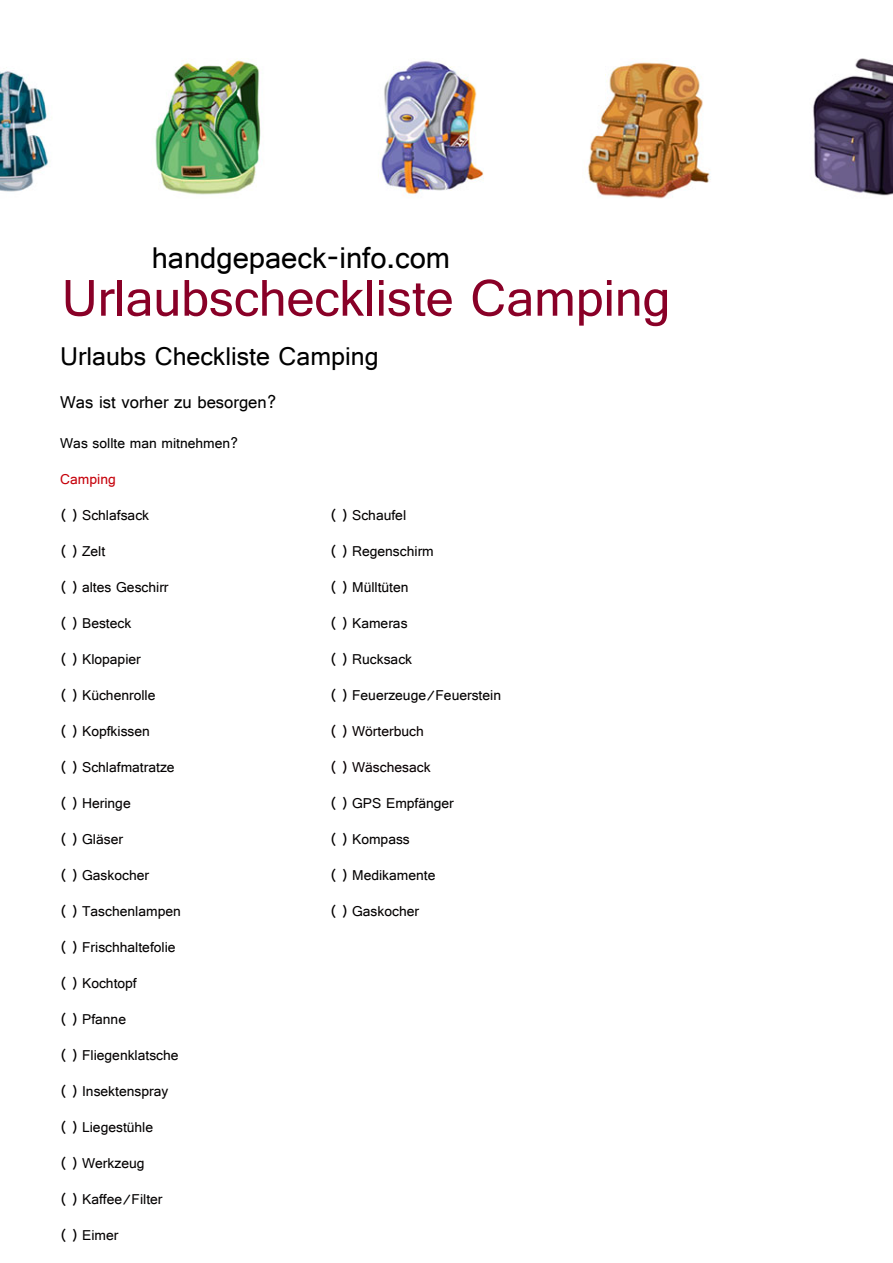
<style>
.page{position:relative;width:893px;height:1263px;background:#fff}
.page>*{position:absolute;margin:0;border:0;box-sizing:border-box;transform-origin:0 0}
.t1{font:54px "Gautami";color:#890027}
.t2{font:31.5px "Gautami";color:#000}
.t3{font:27px "Gautami";color:#000}
.t4{font:18px "Gautami";color:#000}
.t5{font:15px "Gautami";color:#030001}
.t6{font:15px "Gautami";color:#000}
.t7{font:15px "Gautami";color:#070001}
.t8{font:15px "Gautami";color:#090003}
.t9{font:15px "Gautami";color:#c6000a}
</style>
<div class="page">
<img style="left:0;top:58px;width:893px;height:141px">
<h2 class="t2" style="left:152px;top:238px;width:300px">handgepaeck-info.com</h2>
<h1 class="t1" style="left:62px;top:265px;width:610px">Urlaubscheckliste Camping</h1>
<h3 class="t3" style="left:60px;top:340px;width:320px">Urlaubs Checkliste Camping</h3>
<p class="t4" style="left:60px;top:392px;width:218px">Was ist vorher zu besorgen?</p>
<p class="t6" style="left:60px;top:434px;width:180px">Was sollte man mitnehmen?</p>
<p class="t9" style="left:60px;top:470px;width:57px">Camping</p>
<p class="t5" style="left:60px;top:506px;width:90px">( ) Schlafsack</p>
<p class="t5" style="left:330px;top:506px;width:77px">( ) Schaufel</p>
<p class="t5" style="left:60px;top:542px;width:47px">( ) Zelt</p>
<p class="t5" style="left:330px;top:542px;width:105px">( ) Regenschirm</p>
<p class="t5" style="left:60px;top:578px;width:110px">( ) altes Geschirr</p>
<p class="t5" style="left:330px;top:578px;width:80px">( ) Mülltüten</p>
<p class="t5" style="left:60px;top:614px;width:73px">( ) Besteck</p>
<p class="t5" style="left:330px;top:614px;width:79px">( ) Kameras</p>
<p class="t5" style="left:60px;top:650px;width:82px">( ) Klopapier</p>
<p class="t5" style="left:330px;top:650px;width:83px">( ) Rucksack</p>
<p class="t5" style="left:60px;top:686px;width:97px">( ) Küchenrolle</p>
<p class="t5" style="left:330px;top:686px;width:172px">( ) Feuerzeuge/Feuerstein</p>
<p class="t5" style="left:60px;top:722px;width:91px">( ) Kopfkissen</p>
<p class="t7" style="left:330px;top:722px;width:95px">( ) Wörterbuch</p>
<p class="t5" style="left:60px;top:758px;width:116px">( ) Schlafmatratze</p>
<p class="t8" style="left:330px;top:758px;width:102px">( ) Wäschesack</p>
<p class="t5" style="left:60px;top:794px;width:72px">( ) Heringe</p>
<p class="t5" style="left:330px;top:794px;width:125px">( ) GPS Empfänger</p>
<p class="t5" style="left:60px;top:830px;width:64px">( ) Gläser</p>
<p class="t5" style="left:330px;top:830px;width:81px">( ) Kompass</p>
<p class="t5" style="left:60px;top:866px;width:90px">( ) Gaskocher</p>
<p class="t5" style="left:330px;top:866px;width:107px">( ) Medikamente</p>
<p class="t5" style="left:60px;top:902px;width:122px">( ) Taschenlampen</p>
<p class="t5" style="left:330px;top:902px;width:90px">( ) Gaskocher</p>
<p class="t5" style="left:60px;top:938px;width:117px">( ) Frischhaltefolie</p>
<p class="t5" style="left:60px;top:974px;width:78px">( ) Kochtopf</p>
<p class="t5" style="left:60px;top:1010px;width:67px">( ) Pfanne</p>
<p class="t5" style="left:60px;top:1046px;width:120px">( ) Fliegenklatsche</p>
<p class="t5" style="left:60px;top:1082px;width:110px">( ) Insektenspray</p>
<p class="t5" style="left:60px;top:1118px;width:94px">( ) Liegestühle</p>
<p class="t5" style="left:60px;top:1154px;width:86px">( ) Werkzeug</p>
<p class="t5" style="left:60px;top:1190px;width:104px">( ) Kaffee/Filter</p>
<p class="t5" style="left:60px;top:1226px;width:60px">( ) Eimer</p>
</div>
